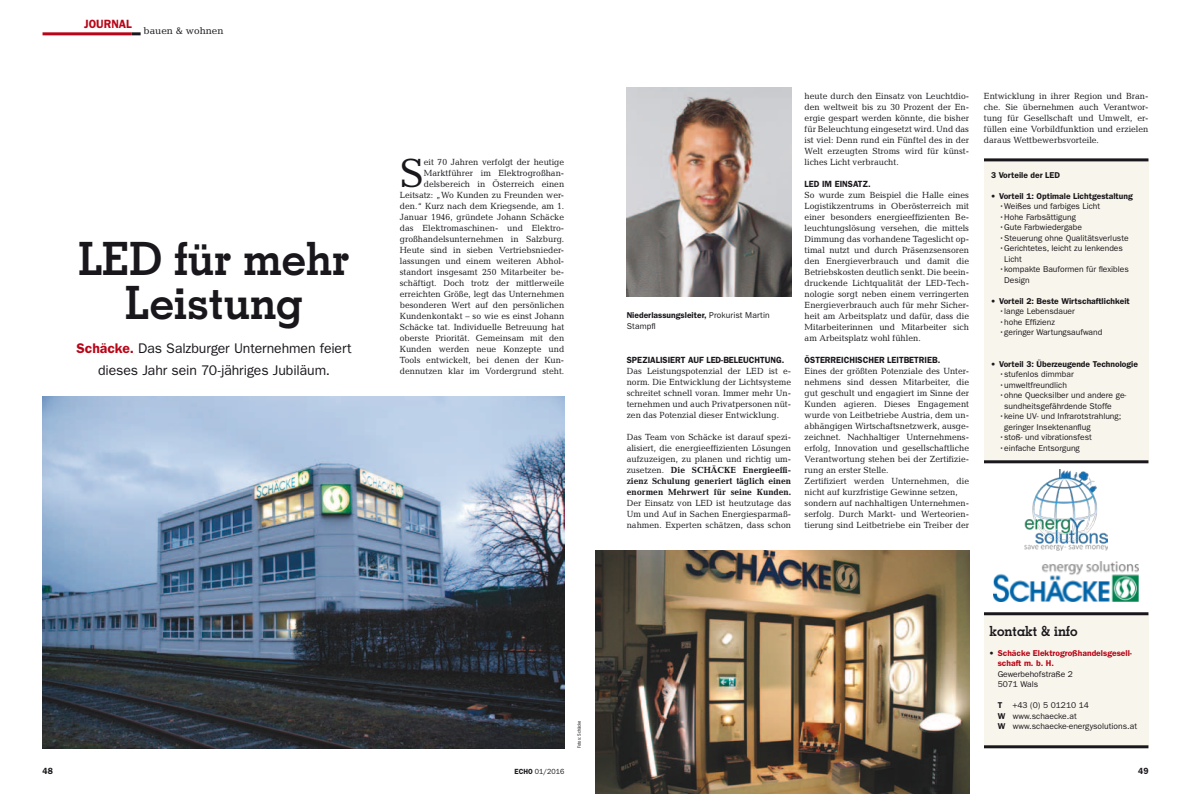
<style>
.page{position:relative;width:1191px;height:794px;background:#fff}
.page>*{position:absolute;margin:0;border:0;box-sizing:border-box;transform-origin:0 0}
.t1{font:700 46px/44px "Geometric Slab 703 BT";color:#1a171c;text-align:center;scale:.95 1}
.t2{font:41.3px "Candida Std";color:#1a171c;scale:.95 1}
.t3{font:14px/22px "ITC Franklin Gothic Std";letter-spacing:-.005em;color:#1a171c;text-align:center}
.t4{font:700 14px "Geometric Slab 703 BT";color:#1a171c;scale:.95 1}
.t5{font:600 12px "ITC Franklin Gothic Std";color:#b80618;scale:.95 1}
.t6{font:10px "Candida Std";color:#1a171c}
.t7{font:9px/11px "Candida Std";color:#1a171c;text-align:justify;scale:.95 1}
.t8{font:600 9px "ITC Franklin Gothic Std";color:#1a171c;scale:.95 1}
.t9{font:8.5px/10.5px "ITC Franklin Gothic Std";color:#1a171c}
.t10{font:600 8.5px "ITC Franklin Gothic Std";color:#1a171c}
.t11{font:600 8.5px/10.5px "ITC Franklin Gothic Std";color:#b80618}
.t12{font:7.5px "ITC Franklin Gothic Std";color:#1a171c;scale:.95 1}
.t13{font:condensed 5px "ITC Franklin Gothic Std";color:#1a171c}
.s1{font-weight:600;color:#b80618}
.s2{font-weight:600}
.s3{font-weight:700}
.s4{font-family:"Candida";font-weight:400}
.s5{font-family:"Candida";font-weight:400;color:#1a171c}
</style>
<div class="page">
<hr style="left:43px;top:32px;width:89px;height:3px;background:#b80618">
<svg style="left:132px;top:32px;width:9px;height:3px"></svg>
<div style="left:984px;top:614px;width:164px;height:133px;background:#f8f5ec"></div>
<hr style="left:984px;top:745px;width:164px;height:3px;background:#1a171c">
<hr style="left:984px;top:612px;width:164px;height:3px;background:#1a171c">
<img style="left:595px;top:550px;width:374px;height:244px">
<img style="left:43px;top:396px;width:521px;height:352px">
<img style="left:626px;top:88px;width:165px;height:209px">
<img style="left:1024px;top:469px;width:83px;height:81px">
<img style="left:993px;top:561px;width:145px;height:40px">
<div style="left:984px;top:160px;width:164px;height:303px;background:#f8f5ec"></div>
<hr style="left:984px;top:460px;width:164px;height:3px;background:#1a171c">
<hr style="left:984px;top:158px;width:164px;height:3px;background:#1a171c">
<h3 class="t5" style="left:84px;top:17px;width:52px">journal</h3>
<p class="t6" style="left:144px;top:25px;width:82px">bauen &amp; wohnen</p>
<h1 class="t1" style="left:78px;top:236px;width:287px">LED für mehr<br>Leistung</h1>
<h3 class="t3" style="left:76px;top:337px;width:277px"><span class="s1">Schäcke.</span> Das Salzburger Unternehmen feiert dieses Jahr sein 70-jähriges Jubiläum.</h3>
<h2 class="t2" style="left:400px;top:149px;width:27px">S</h2>
<p class="t7" style="left:400px;top:156px;width:175px;text-align:right">eit 70 Jahren verfolgt der heutige Marktführer im Elektrogroßhan&shy;delsbereich in Österreich einen Leitsatz: „Wo Kunden zu Freunden wer&shy;den.“ Kurz nach dem Kriegsende, am 1.<br>Januar 1946, gründete Johann Schäcke das Elektromaschinen- und Elektro&shy;großhandelsunternehmen in Salzburg.<br>Heute sind in sieben Vertriebsnieder&shy;lassungen und einem weiteren Abhol&shy;standort insgesamt 250 Mitarbeiter be&shy;schäftigt. Doch trotz der mittlerweile erreichten Größe, legt das Unternehmen besonderen Wert auf den persönlichen Kundenkontakt – so wie es einst Johann Schäcke tat. Individuelle Betreuung hat oberste Priorität. Gemeinsam mit den Kunden werden neue Konzepte und Tools entwickelt, bei denen der Kun&shy;dennutzen klar im Vordergrund steht.</p>
<p class="t13" style="left:576px;top:748px;width:29px;rotate:-90deg">Fotos: Schäcke</p>
<p class="t9" style="left:626px;top:310px;width:144px;line-height:11px"><span class="s2">Niederlassungsleiter,</span> Prokurist Martin<br>Stampfl</p>
<p class="t8" style="left:626px;top:354px;width:167px">Spezialisiert auf LED-Beleuchtung.</p>
<p class="t7" style="left:626px;top:365px;width:175px">Das Leistungspotenzial der LED ist e&shy;norm. Die Entwicklung der Lichtsysteme schreitet schnell voran. Immer mehr Un&shy;ternehmen und auch Privatpersonen nüt&shy;zen das Potenzial dieser Entwicklung.</p>
<p class="t7" style="left:626px;top:431px;width:175px">Das Team von Schäcke ist darauf spezi&shy;alisiert, die energieeffizienten Lösungen aufzuzeigen, zu planen und richtig um&shy;zusetzen. <span class="s3">Die SCHÄCKE Energieeffi&shy;zienz Schulung generiert täglich einen enormen Mehrwert für seine Kunden.</span></p>
<p class="t7" style="left:626px;top:497px;width:175px">Der Einsatz von LED ist heutzutage das Um und Auf in Sachen Energiesparmaß&shy;nahmen. Experten schätzen, dass schon</p>
<p class="t7" style="left:804px;top:90px;width:175px">heute durch den Einsatz von Leuchtdio&shy;den weltweit bis zu 30 Prozent der En&shy;ergie gespart werden könnte, die bisher für Beleuchtung eingesetzt wird. Und das ist viel: Denn rund ein Fünftel des in der Welt erzeugten Stroms wird für künst&shy;liches Licht verbraucht.</p>
<p class="t8" style="left:804px;top:178px;width:71px">LED im Einsatz.</p>
<p class="t7" style="left:804px;top:189px;width:175px">So wurde zum Beispiel die Halle eines Logistikzentrums in Oberösterreich mit einer besonders energieeffizienten Be&shy;leuchtungslösung versehen, die mittels Dimmung das vorhandene Tageslicht op&shy;timal nutzt und durch Präsenzsensoren den Energieverbrauch und damit die Betriebskosten deutlich senkt. Die beein&shy;druckende Lichtqualität der LED-Tech&shy;nologie sorgt neben einem verringerten Energieverbrauch auch für mehr Sicher&shy;heit am Arbeitsplatz und dafür, dass die Mitarbeiterinnen und Mitarbeiter sich am Arbeitsplatz wohl fühlen.</p>
<p class="t8" style="left:804px;top:354px;width:144px">Österreichischer Leitbetrieb.</p>
<p class="t7" style="left:804px;top:365px;width:175px;text-align:left">Eines der größten Potenziale des Unter&shy;nehmens sind dessen Mitarbeiter, die gut geschult und engagiert im Sinne der Kunden agieren. Dieses Engagement wurde von Leitbetriebe Austria, dem un&shy;abhängigen Wirtschaftsnetzwerk, ausge&shy;zeichnet. Nachhaltiger Unternehmens&shy;erfolg, Innovation und gesellschaftliche Verantwortung stehen bei der Zertifizie&shy;rung an erster Stelle.<br>Zertifiziert werden Unternehmen, die nicht auf kurzfristige Gewinne setzen, sondern auf nachhaltigen Unternehmen&shy;serfolg. Durch Markt- und Werteorien&shy;tierung sind Leitbetriebe ein Treiber der</p>
<p class="t7" style="left:984px;top:90px;width:175px">Entwicklung in ihrer Region und Bran&shy;che. Sie übernehmen auch Verantwor&shy;tung für Gesellschaft und Umwelt, er&shy;füllen eine Vorbildfunktion und erzielen daraus Wettbewerbsvorteile.</p>
<p class="t10" style="left:991px;top:170px;width:70px">3 Vorteile der LED</p>
<p class="t10" style="left:991px;top:191px;width:143px"><span class="s4">•</span> Vorteil 1: Optimale Lichtgestaltung</p>
<p class="t9" style="left:999px;top:201px;width:103px">•Weißes und farbiges Licht</p>
<p class="t9" style="left:999px;top:212px;width:78px">•Hohe Farbsättigung</p>
<p class="t9" style="left:999px;top:222px;width:84px">•Gute Farbwiedergabe</p>
<p class="t9" style="left:999px;top:233px;width:131px">•Steuerung ohne Qualitätsverluste</p>
<p class="t9" style="left:1004px;top:243px;width:120px;text-indent:-5px">•Gerichtetes, leicht zu lenkendes<br>Licht</p>
<p class="t9" style="left:1004px;top:264px;width:126px;text-indent:-5px">•kompakte Bauformen für flexibles<br>Design</p>
<p class="t10" style="left:991px;top:296px;width:140px"><span class="s4">•</span> Vorteil 2: Beste Wirtschaftlichkeit</p>
<p class="t9" style="left:999px;top:306px;width:77px">•lange Lebensdauer</p>
<p class="t9" style="left:999px;top:316px;width:57px">•hohe Effizienz</p>
<p class="t9" style="left:999px;top:327px;width:105px">•geringer Wartungsaufwand</p>
<p class="t10" style="left:991px;top:359px;width:148px"><span class="s4">•</span> Vorteil 3: Überzeugende Technologie</p>
<p class="t9" style="left:999px;top:369px;width:76px">•stufenlos dimmbar</p>
<p class="t9" style="left:999px;top:379px;width:69px">•umweltfreundlich</p>
<p class="t9" style="left:1004px;top:390px;width:124px;text-indent:-5px">•ohne Quecksilber und andere ge&shy;sundheitsgefährdende Stoffe</p>
<p class="t9" style="left:1004px;top:411px;width:119px;text-indent:-5px">•keine UV- und Infrarotstrahlung; geringer Insektenanflug</p>
<p class="t9" style="left:999px;top:432px;width:94px">•stoß- und vibrationsfest</p>
<p class="t9" style="left:999px;top:442px;width:82px">•einfache Entsorgung</p>
<h3 class="t4" style="left:989px;top:622px;width:94px">kontakt &amp; info</h3>
<p class="t11" style="left:997px;top:647px;width:136px;text-indent:-8px"><span class="s5">•</span> Schäcke Elektrogroßhandelsgesell&shy;schaft m. b. H.</p>
<p class="t9" style="left:997px;top:668px;width:77px">Gewerbehofstraße 2<br>5071 Wals</p>
<p class="t9" style="left:997px;top:700px;width:141px"><span class="s2">T</span> +43 (0) 5 01210 14<br><span class="s2">W</span> www.schaecke.at<br><span class="s2">W</span> www.schaecke-energysolutions.at</p>
<p class="t8" style="left:43px;top:765px;width:12px">48</p>
<p class="t12" style="left:514px;top:766px;width:54px"><span class="s2">ECHO</span> 01/2016</p>
<p class="t8" style="left:1138px;top:765px;width:12px">49</p>
</div>
